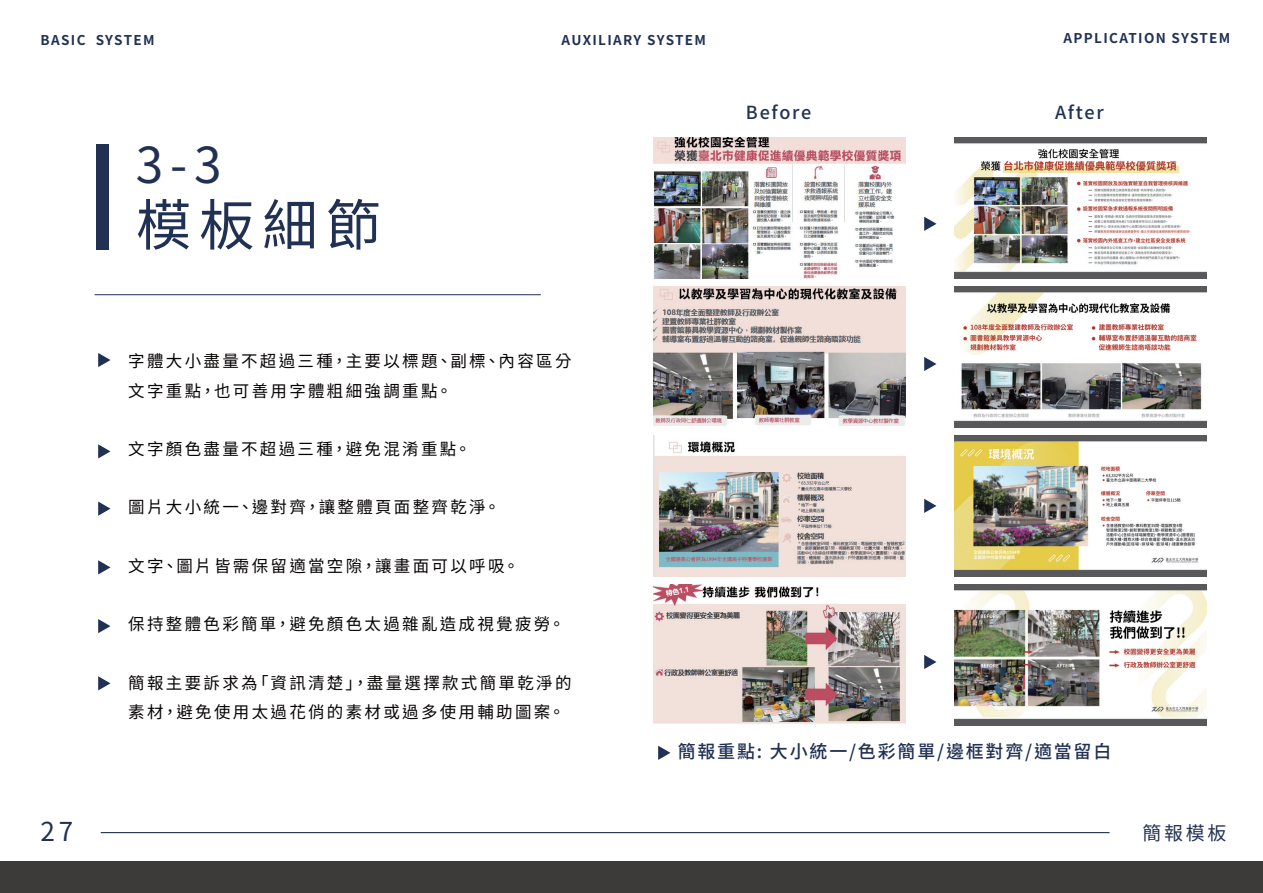
<style>
.page{position:relative;width:1263px;height:893px;background:#fff}
.page>*{position:absolute;margin:0;border:0;box-sizing:border-box;transform-origin:0 0}
.t1{font:55.5px "Noto Sans CJ Ktc";color:#213154}
.t2{font:49.5px "Noto Sans CJ Ktc";color:#213154}
.t3{font:26.1px "Noto Sans CJ Ktc";color:#213154}
.t4{font:18.9px "Noto Sans CJ Ktc";color:#213154}
.t5{font:500 18px "Noto Sans CJ Ktc";letter-spacing:.1em;color:#213154}
.t6{font:16.5px/29.2px "Noto Sans CJ Ktc";letter-spacing:.14em;color:#060303}
.t7{font:700 13.5px "Noto Sans CJ Ktc";letter-spacing:.1em;color:#213154}
</style>
<div class="page">
<hr style="left:101px;top:832px;width:1008px;height:1px;background:#213154">
<div style="left:0;top:861px;width:1263px;height:32px;background:#3d3a3a"></div>
<svg style="left:658px;top:746px;width:12px;height:14px"></svg>
<svg style="left:98px;top:353px;width:12px;height:14px"></svg>
<svg style="left:924px;top:217px;width:12px;height:14px"></svg>
<svg style="left:924px;top:357px;width:12px;height:14px"></svg>
<svg style="left:924px;top:499px;width:12px;height:14px"></svg>
<svg style="left:924px;top:655px;width:12px;height:14px"></svg>
<svg style="left:98px;top:444px;width:12px;height:14px"></svg>
<svg style="left:98px;top:501px;width:12px;height:15px"></svg>
<svg style="left:98px;top:560px;width:12px;height:14px"></svg>
<svg style="left:98px;top:619px;width:12px;height:14px"></svg>
<svg style="left:98px;top:676px;width:12px;height:14px"></svg>
<hr style="left:95px;top:294px;width:446px;height:1px;background:#213154">
<div style="left:96px;top:144px;width:13px;height:106px;background:#213154"></div>
<img style="left:954px;top:286px;width:252px;height:142px">
<img style="left:954px;top:584px;width:252px;height:142px">
<img style="left:954px;top:435px;width:252px;height:142px">
<img style="left:954px;top:137px;width:252px;height:142px">
<img style="left:654px;top:584px;width:251px;height:140px">
<img style="left:654px;top:435px;width:251px;height:142px">
<img style="left:654px;top:137px;width:251px;height:142px">
<img style="left:654px;top:286px;width:251px;height:140px">
<p class="t7" style="left:41px;top:32px;width:116px">BASIC SYSTEM</p>
<p class="t7" style="left:562px;top:32px;width:146px">AUXILIARY SYSTEM</p>
<p class="t7" style="left:1063px;top:31px;width:168px">APPLICATION SYSTEM</p>
<h2 class="t2" style="left:136px;top:137px;width:87px">3-3</h2>
<h1 class="t1" style="left:136px;top:194px;width:247px">模板細節</h1>
<p class="t6" style="left:128px;top:347px;width:445px">字體大小盡量不超過三種，主要以標題、副標、內容區分文字重點，也可善用字體粗細強調重點。</p>
<p class="t6" style="left:128px;top:435px;width:344px">文字顏色盡量不超過三種，避免混淆重點。</p>
<p class="t6" style="left:128px;top:493px;width:374px">圖片大小統一、邊對齊，讓整體頁面整齊乾淨。</p>
<p class="t6" style="left:128px;top:551px;width:392px">文字、圖片皆需保留適當空隙，讓畫面可以呼吸。</p>
<p class="t6" style="left:128px;top:610px;width:438px">保持整體色彩簡單，避免顏色太過雜亂造成視覺疲勞。</p>
<p class="t6" style="left:128px;top:668px;width:445px">簡報主要訴求為「資訊清楚」，盡量選擇款式簡單乾淨的素材，避免使用太過花俏的素材或過多使用輔助圖案。</p>
<p class="t5" style="left:746px;top:102px;width:67px">Before</p>
<p class="t5" style="left:1055px;top:102px;width:50px">After</p>
<p class="t5" style="left:678px;top:742px;width:435px">簡報重點: 大小統一/色彩簡單/邊框對齊/適當留白</p>
<h3 class="t3" style="left:41px;top:816px;width:34px">27</h3>
<p class="t4" style="left:1142px;top:822px;width:85px">簡報模板</p>
</div>
